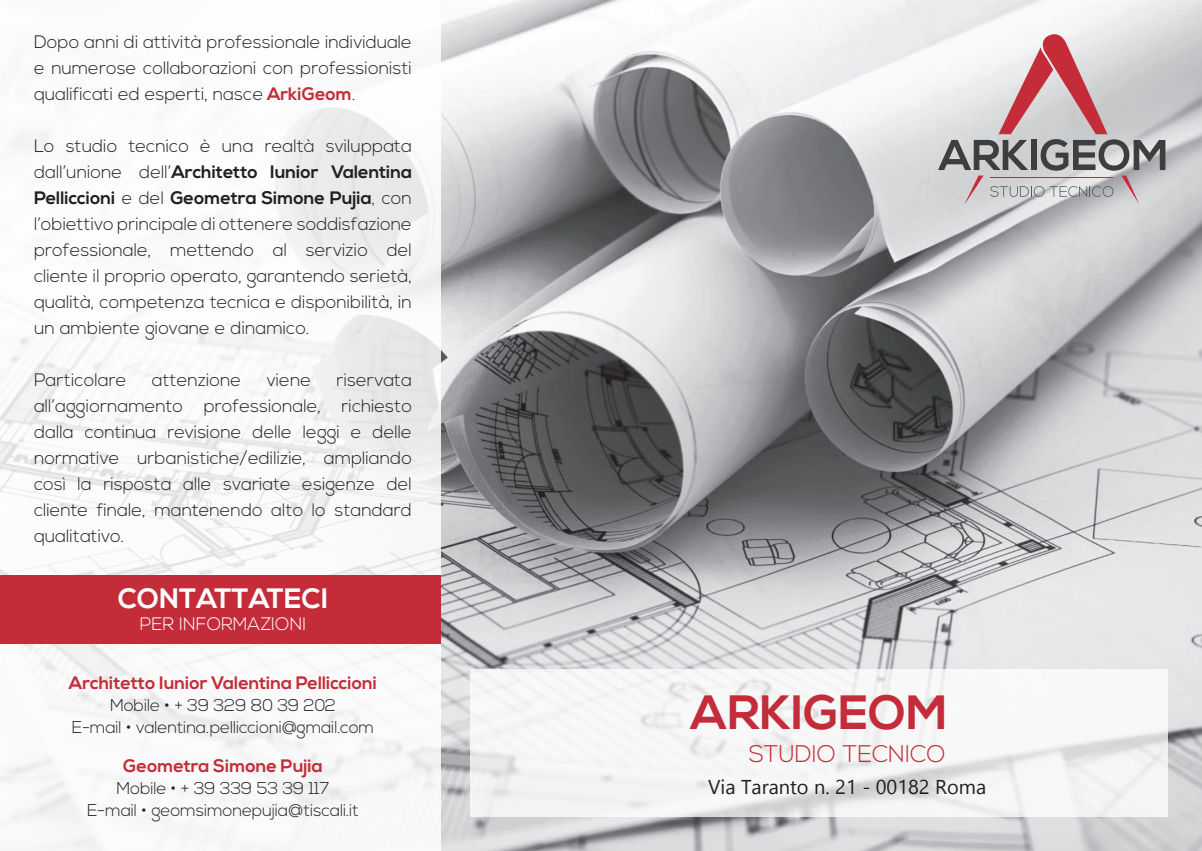
<style>
.page{position:relative;width:1202px;height:851px;background:#fff}
.page>*{position:absolute;margin:0;border:0;box-sizing:border-box;transform-origin:0 0}
.t1{font:700 48px "Nexa";color:#c32c38}
.t2{font:700 28px "Nexa";color:#fff}
.t3{font:300 24px "Nexa";color:#c32c38}
.t4{font:20px "Nirmala UI";color:#231f20}
.t5{font:300 18px/26px "Nexa";color:#231f20;text-align:justify}
.t6{font:700 18px "Nexa";color:#c32c38}
.t7{font:300 18px "Nexa";color:#fff}
.t8{font:300 17px/22px "Nexa";letter-spacing:-.01em;color:#231f20;text-align:center}
.s1{font-weight:700;color:#c32c38}
.s2{font-weight:700}
</style>
<div class="page">
<img style="left:440px;top:0;width:762px;height:850px">
<svg style="left:471px;top:669px;width:697px;height:147px;fill:#f6f6f6"></svg>
<div style="left:0;top:575px;width:440px;height:68px;background:#c32c38"></div>
<svg style="left:938px;top:34px;width:227px;height:170px;background:#c7babd"></svg>
<hr style="left:990px;top:177px;width:123px;height:1px;background:#c32c38">
<p class="t5" style="left:34px;top:29px;width:379px">Dopo anni di attività professionale individuale e numerose collaborazioni con professionisti qualificati ed esperti, nasce <span class="s1">ArkiGeom</span>.</p>
<p class="t5" style="left:34px;top:133px;width:379px">Lo studio tecnico è una realtà sviluppata dall’unione dell’<span class="s2">Architetto Iunior Valentina Pelliccioni</span> e del <span class="s2">Geometra Simone Pujia</span>, con l’obiettivo principale di ottenere soddisfazione professionale, mettendo al servizio del cliente il proprio operato, garantendo serietà, qualità, competenza tecnica e disponibilità, in un ambiente giovane e dinamico.</p>
<p class="t5" style="left:34px;top:367px;width:94px">Particolare</p>
<p class="t5" style="left:152px;top:367px;width:91px">attenzione</p>
<p class="t5" style="left:267px;top:367px;width:46px">viene</p>
<p class="t5" style="left:34px;top:367px;width:379px;text-indent:303px">riservata all’aggiornamento professionale, richiesto dalla continua revisione delle leggi e delle normative urbanistiche/edilizie, ampliando così la risposta alle svariate esigenze del cliente finale, mantenendo alto lo standard qualitativo.</p>
<h2 class="t2" style="left:118px;top:582px;width:212px">CONTATTATECI</h2>
<p class="t7" style="left:140px;top:613px;width:168px">PER INFORMAZIONI</p>
<p class="t6" style="left:69px;top:672px;width:310px">Architetto Iunior Valentina Pelliccioni</p>
<p class="t8" style="left:72px;top:694px;width:304px">Mobile • + 39 329 80 39 202<br>E-mail • valentina.pelliccioni@gmail.com</p>
<p class="t6" style="left:123px;top:755px;width:201px">Geometra Simone Pujia</p>
<p class="t8" style="left:87px;top:778px;width:273px">Mobile • + 39 339 53 39 117<br>E-mail • geomsimonepujia@tiscali.it</p>
<h1 class="t1" style="left:691px;top:684px;width:258px">ARKIGEOM</h1>
<h3 class="t3" style="left:749px;top:739px;width:198px">STUDIO TECNICO</h3>
<p class="t4" style="left:708px;top:771px;width:280px">Via Taranto n. 21 - 00182 Roma</p>
</div>
